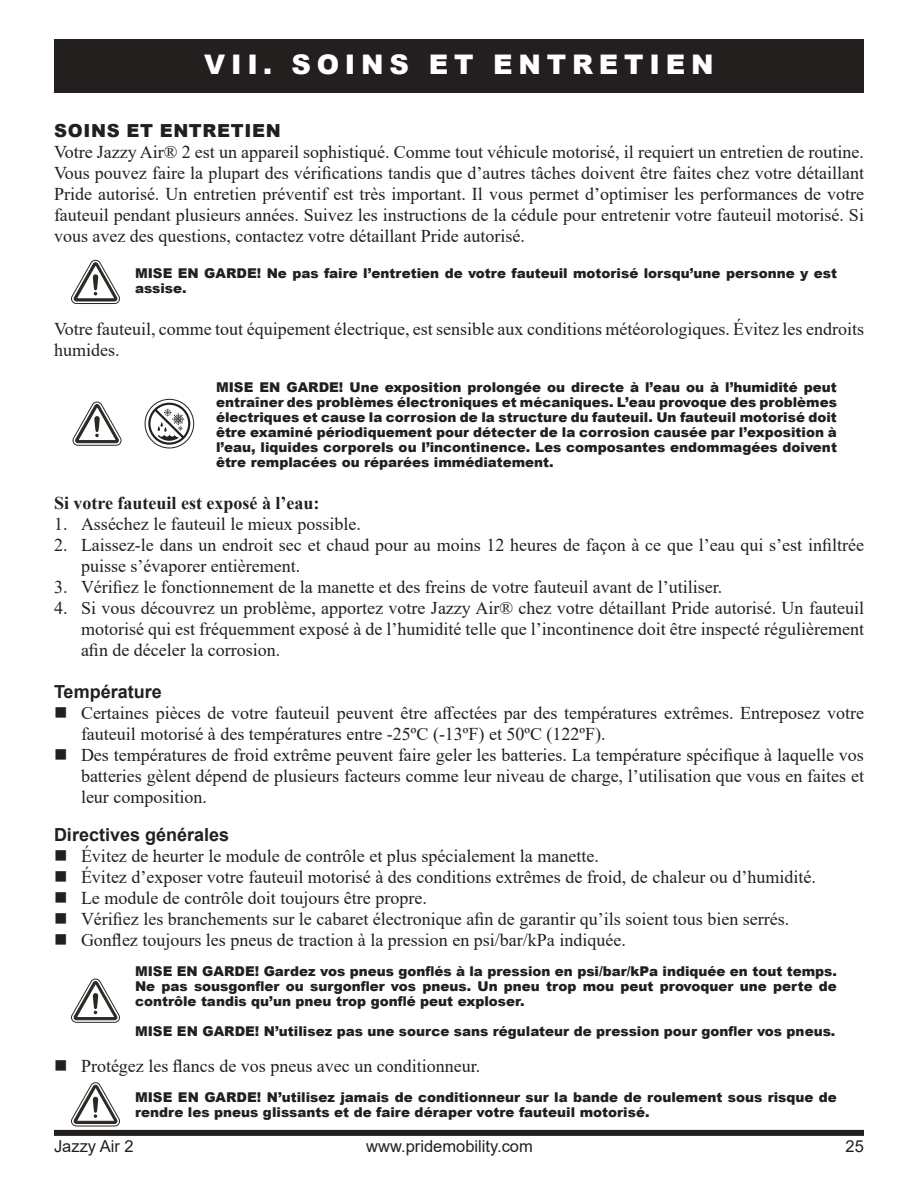
<style>
.page{position:relative;width:918px;height:1188px;background:#fff}
.page>*{position:absolute;margin:0;border:0;box-sizing:border-box;transform-origin:0 0}
.t1{font:900 27px "Arial";letter-spacing:.215em;color:#fff}
.t2{font:18px/21px "Times New Roman";color:#241f1f}
.t3{font:700 18px "Times New Roman";color:#241f1f}
.t4{font:700 18px "Arial";color:#241f1f}
.t5{font:900 18px "Arial";letter-spacing:.035em;color:#241f1f}
.t6{font:16.5px "Arial";color:#241f1f}
.t7{font:900 13.5px/15px "Arial";color:#241f1f}
</style>
<div class="page">
<div style="left:54px;top:39px;width:810px;height:54px;background:#241f1f"></div>
<div style="left:54px;top:1130px;width:810px;height:6px;background:#241f1f"></div>
<svg style="left:71px;top:260px;width:49px;height:44px"></svg>
<svg style="left:72px;top:402px;width:50px;height:44px"></svg>
<svg style="left:71px;top:979px;width:49px;height:44px"></svg>
<div style="left:145px;top:399px;width:49px;height:49px;border:1px solid #241f1f;border-radius:50%"></div>
<svg style="left:148px;top:403px;width:42px;height:42px"></svg>
<svg style="left:71px;top:1083px;width:49px;height:44px"></svg>
<h1 class="t1" style="left:204px;top:45px;width:511px">VII. SOINS ET ENTRETIEN</h1>
<p class="t5" style="left:54px;top:118px;width:228px">SOINS ET ENTRETIEN</p>
<p class="t2" style="left:54px;top:141px;width:812px;text-align:justify">Votre Jazzy Air® 2 est un appareil sophistiqué. Comme tout véhicule motorisé, il requiert un entretien de routine.<br>Vous pouvez faire la plupart des vérifications tandis que d’autres tâches doivent être faites chez votre détaillant Pride autorisé. Un entretien préventif est très important. Il vous permet d’optimiser les performances de votre fauteuil pendant plusieurs années. Suivez les instructions de la cédule pour entretenir votre fauteuil motorisé. Si vous avez des questions, contactez votre détaillant Pride autorisé.</p>
<p class="t7" style="left:135px;top:265px;width:704px">MISE EN GARDE! Ne pas faire l’entretien de votre fauteuil motorisé lorsqu’une personne y est assise.</p>
<p class="t2" style="left:54px;top:318px;width:812px">Votre fauteuil, comme tout équipement électrique, est sensible aux conditions météorologiques. Évitez les endroits humides.</p>
<p class="t7" style="left:216px;top:379px;width:623px;text-align:justify">MISE EN GARDE! Une exposition prolongée ou directe à l’eau ou à l’humidité peut entraîner des problèmes électroniques et mécaniques. L’eau provoque des problèmes électriques et cause la corrosion de la structure du fauteuil. Un fauteuil motorisé doit être examiné périodiquement pour détecter de la corrosion causée par l’exposition à l’eau, liquides corporels ou l’incontinence. Les composantes endommagées doivent être remplacées ou réparées immédiatement.</p>
<p class="t3" style="left:54px;top:490px;width:267px">Si votre fauteuil est exposé à l’eau:</p>
<p class="t2" style="left:54px;top:513px;width:308px">1. Asséchez le fauteuil le mieux possible.</p>
<p class="t2" style="left:81px;top:534px;width:785px;text-indent:-27px">2. Laissez-le dans un endroit sec et chaud pour au moins 12 heures de façon à ce que l’eau qui s’est infiltrée puisse s’évaporer entièrement.</p>
<p class="t2" style="left:54px;top:576px;width:670px">3. Vérifiez le fonctionnement de la manette et des freins de votre fauteuil avant de l’utiliser.</p>
<p class="t2" style="left:81px;top:597px;width:785px;text-align:justify;text-indent:-27px">4. Si vous découvrez un problème, apportez votre Jazzy Air® chez votre détaillant Pride autorisé. Un fauteuil motorisé qui est fréquemment exposé à de l’humidité telle que l’incontinence doit être inspecté régulièrement afin de déceler la corrosion.</p>
<p class="t4" style="left:54px;top:679px;width:109px">Température</p>
<p class="t2" style="left:81px;top:702px;width:785px">Certaines pièces de votre fauteuil peuvent être affectées par des températures extrêmes. Entreposez votre fauteuil motorisé à des températures entre -25ºC (-13ºF) et 50ºC (122ºF).<br>Des températures de froid extrême peuvent faire geler les batteries. La température spécifique à laquelle vos batteries gèlent dépend de plusieurs facteurs comme leur niveau de charge, l’utilisation que vous en faites et leur composition.</p>
<p class="t4" style="left:54px;top:822px;width:177px">Directives générales</p>
<p class="t2" style="left:81px;top:844px;width:736px">Évitez de heurter le module de contrôle et plus spécialement la manette.<br>Évitez d’exposer votre fauteuil motorisé à des conditions extrêmes de froid, de chaleur ou d’humidité.<br>Le module de contrôle doit toujours être propre.<br>Vérifiez les branchements sur le cabaret électronique afin de garantir qu’ils soient tous bien serrés.<br>Gonflez toujours les pneus de traction à la pression en psi/bar/kPa indiquée.</p>
<p class="t7" style="left:135px;top:963px;width:704px;text-align:justify">MISE EN GARDE! Gardez vos pneus gonflés à la pression en psi/bar/kPa indiquée en tout temps.<br>Ne pas sousgonfler ou surgonfler vos pneus. Un pneu trop mou peut provoquer une perte de contrôle tandis qu’un pneu trop gonflé peut exploser.</p>
<p class="t7" style="left:135px;top:1023px;width:702px">MISE EN GARDE! N’utilisez pas une source sans régulateur de pression pour gonfler vos pneus.</p>
<p class="t2" style="left:81px;top:1054px;width:401px">Protégez les flancs de vos pneus avec un conditionneur.</p>
<p class="t7" style="left:135px;top:1089px;width:703px">MISE EN GARDE! N’utilisez jamais de conditionneur sur la bande de roulement sous risque de rendre les pneus glissants et de faire déraper votre fauteuil motorisé.</p>
<p class="t6" style="left:54px;top:1134px;width:81px">Jazzy Air 2</p>
<p class="t6" style="left:366px;top:1134px;width:168px">www.pridemobility.com</p>
<p class="t6" style="left:846px;top:1134px;width:20px">25</p>
</div>
